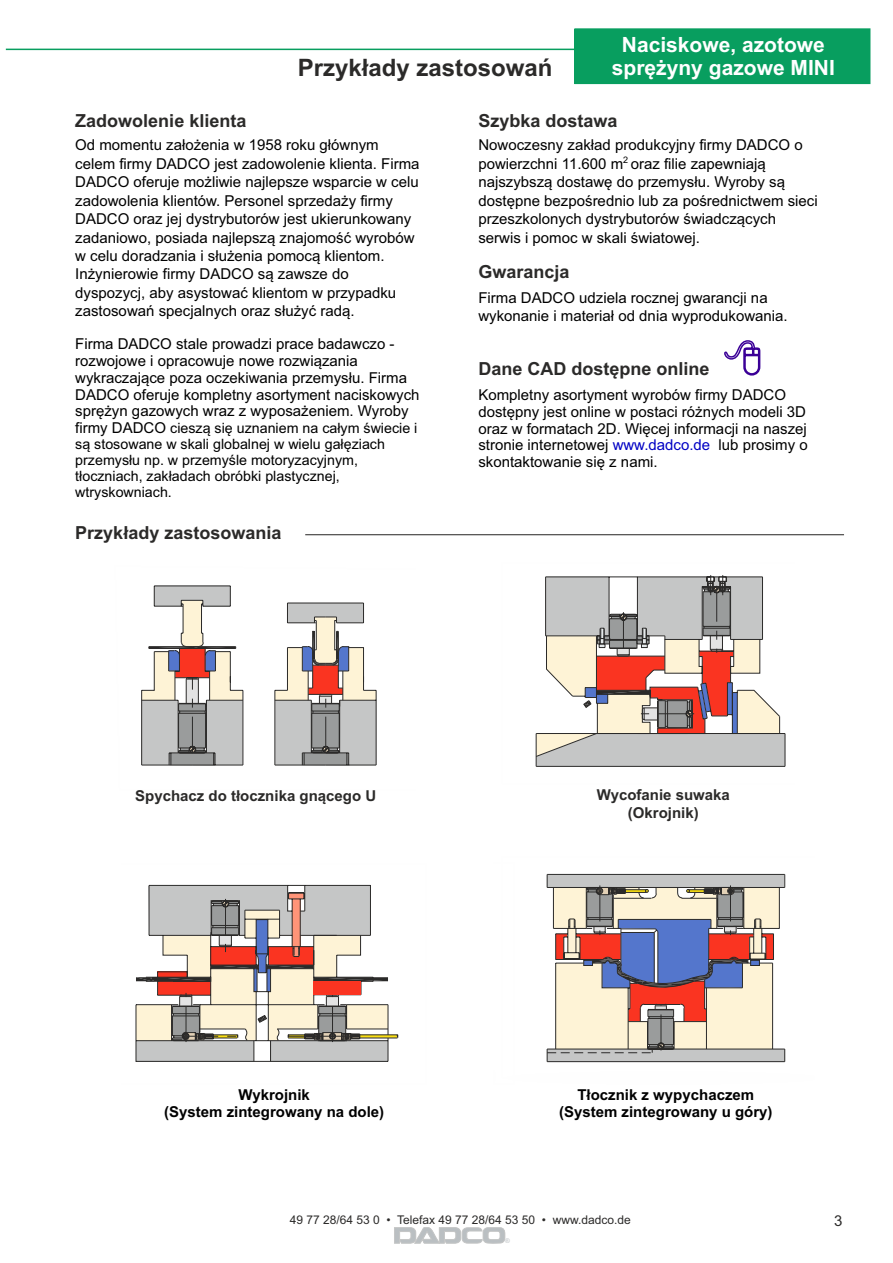
<style>
.page{position:relative;width:893px;height:1263px;background:#fff}
.page>*{position:absolute;margin:0;border:0;box-sizing:border-box;transform-origin:0 0}
.t1{font:700 24px "Arial";color:#2b2a29}
.t2{font:700 21px/23.4px "Arial";color:#fff;text-align:center}
.t3{font:700 18px "Arial";color:#2b2a29}
.t4{font:15px/18.5px "Arial";color:#000}
.t5{font:700 15px/16.8px "Arial";color:#000;text-align:center}
.t6{font:700 15px/18px "Arial";color:#2b2a29;text-align:center}
.t7{font:15px "Arial";color:#2b2a29}
.t8{font:14.25px/15.9px "Arial";color:#000}
.t9{font:12px "Arial";color:#2b2a29}
.t10{font:9px "Arial";color:#000}
.t11{font:6.45px "Arial";color:#babfc2}
.s1{font-size:15px}
.s2{color:#0000c4}
</style>
<div class="page">
<div style="left:575px;top:29px;width:295px;height:55px;background:#089e5f"></div>
<hr style="left:6px;top:49px;width:574px;height:1px;background:#089e5f">
<svg style="left:394px;top:1227px;width:111px;height:16px"></svg>
<svg style="left:135px;top:885px;width:263px;height:177px"></svg>
<div style="left:314px;top:981px;width:47px;height:13px;background:#fa3421"></div>
<svg style="left:535px;top:575px;width:251px;height:192px"></svg>
<hr style="left:243px;top:690px;width:1px;height:75px;background:#2b2a29">
<svg style="left:141px;top:586px;width:102px;height:180px"></svg>
<svg style="left:274px;top:603px;width:103px;height:163px"></svg>
<svg style="left:547px;top:874px;width:238px;height:188px"></svg>
<hr style="left:305px;top:534px;width:539px;height:1px;background:#2b2a29">
<svg style="left:724px;top:340px;width:37px;height:36px"></svg>
<h1 class="t1" style="left:298px;top:58px;width:256px">Przykłady zastosowań</h1>
<h2 class="t2" style="left:612px;top:34px;width:224px">Naciskowe, azotowe sprężyny gazowe MINI</h2>
<p class="t3" style="left:75px;top:114px;width:173px">Zadowolenie klienta</p>
<p class="t3" style="left:478px;top:114px;width:141px">Szybka dostawa</p>
<p class="t4" style="left:75px;top:137px;width:346px">Od momentu założenia w 1958 roku głównym celem firmy DADCO jest zadowolenie klienta. Firma DADCO oferuje możliwie najlepsze wsparcie w celu zadowolenia klientów. Personel sprzedaży firmy DADCO oraz jej dystrybutorów jest ukierunkowany zadaniowo, posiada najlepszą znajomość wyrobów w celu doradzania i służenia pomocą klientom.<br>Inżynierowie firmy DADCO są zawsze do dyspozycj, aby asystować klientom w przypadku zastosowań specjalnych oraz służyć radą.</p>
<p class="t4" style="left:75px;top:337px;width:346px;line-height:16.8px">Firma DADCO stale prowadzi prace badawczo - rozwojowe i opracowuje nowe rozwiązania wykraczające poza oczekiwania przemysłu. Firma DADCO oferuje kompletny asortyment naciskowych sprężyn gazowych wraz z wyposażeniem. Wyroby</p>
<p class="t8" style="left:75px;top:421px;width:344px"><span class="s1">firmy DADCO</span> cieszą się uznaniem na całym świecie i są stosowane w skali globalnej w wielu gałęziach przemysłu np. w przemyśle motoryzacyjnym, tłoczniach, zakładach obróbki plastycznej, wtryskowniach.</p>
<p class="t3" style="left:75px;top:526px;width:208px">Przykłady zastosowania</p>
<p class="t4" style="left:478px;top:137px;width:326px">Nowoczesny zakład produkcyjny firmy DADCO o</p>
<p class="t10" style="left:623px;top:157px;width:7px">2</p>
<p class="t4" style="left:478px;top:156px;width:341px">powierzchni 11.600 m oraz filie zapewniają najszybszą dostawę do przemysłu. Wyroby są dostępne bezpośrednio lub za pośrednictwem sieci przeszkolonych dystrybutorów świadczących serwis i pomoc w skali światowej.</p>
<p class="t3" style="left:478px;top:265px;width:93px">Gwarancja</p>
<p class="t4" style="left:478px;top:290px;width:311px">Firma DADCO udziela rocznej gwarancji na wykonanie i materiał od dnia wyprodukowania.</p>
<p class="t3" style="left:478px;top:362px;width:233px">Dane CAD dostępne online</p>
<p class="t4" style="left:478px;top:388px;width:331px;line-height:16.8px">Kompletny asortyment wyrobów firmy DADCO dostępny jest online w postaci różnych modeli 3D oraz w formatach 2D. Więcej informacji na naszej stronie internetowej <span class="s2">www.dadco.de</span> lub prosimy o skontaktowanie się z nami.</p>
<p class="t6" style="left:135px;top:788px;width:242px">Spychacz do tłocznika gnącego U</p>
<p class="t6" style="left:597px;top:787px;width:135px">Wycofanie suwaka (Okrojnik)</p>
<p class="t5" style="left:164px;top:1088px;width:222px">Wykrojnik<br>(System zintegrowany na dole)</p>
<p class="t5" style="left:559px;top:1087px;width:215px">Tłocznik z wypychaczem (System zintegrowany u góry)</p>
<p class="t9" style="left:290px;top:1215px;width:343px">49 77 28/64 53 0 • Telefax 49 77 28/64 53 50 • www.dadco.de</p>
<p class="t11" style="left:505px;top:1238px;width:6px">®</p>
<p class="t7" style="left:834px;top:1215px;width:10px">3</p>
</div>
